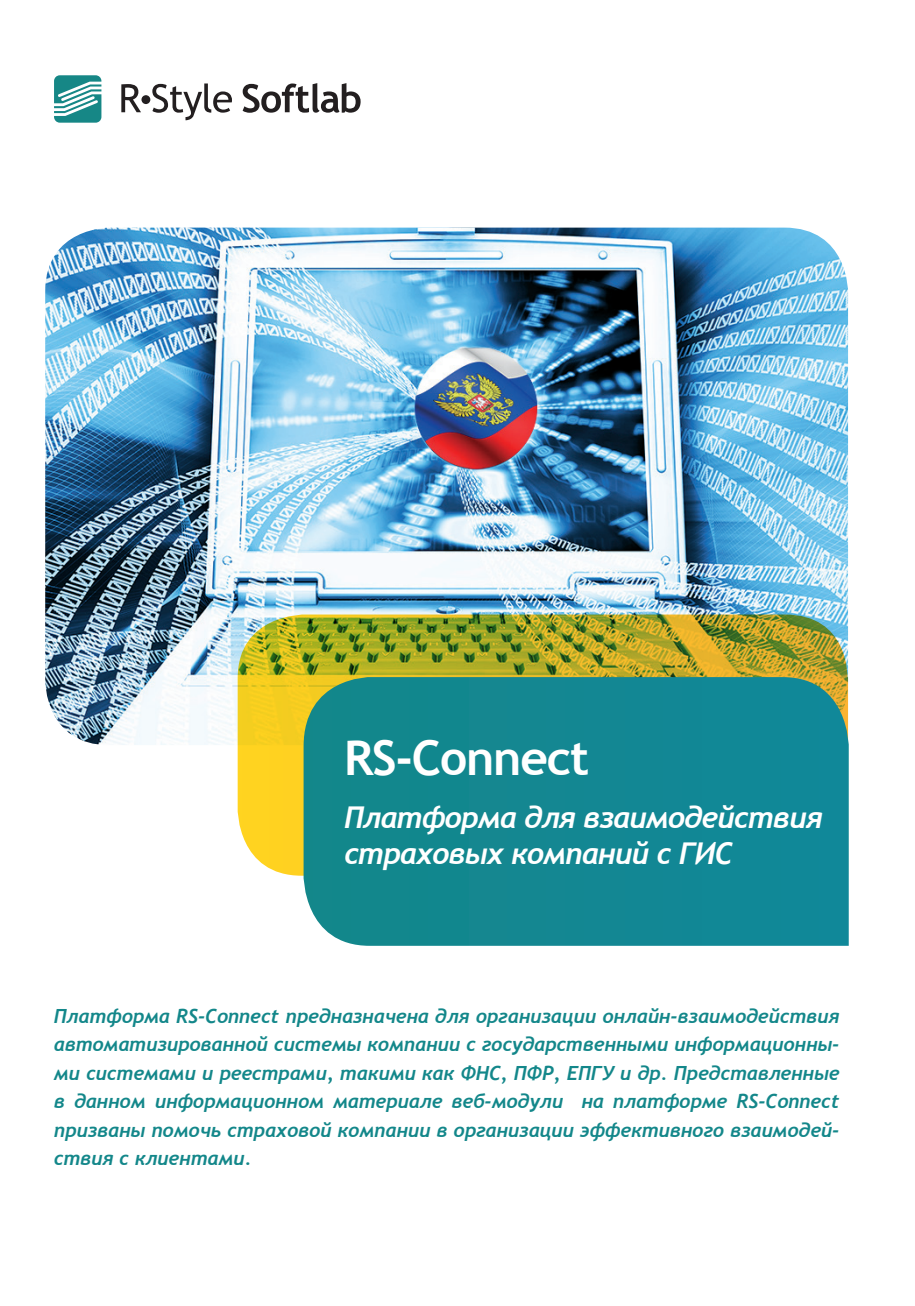
<style>
.page{position:relative;width:915px;height:1306px;background:#fff}
.page>*{position:absolute;margin:0;border:0;box-sizing:border-box;transform-origin:0 0}
.t1{font:700 48px "Trebuchet MS";letter-spacing:-.025em;color:#fff}
.t2{font:italic 700 30px/36px "Trebuchet";letter-spacing:-.025em;color:#fff}
.t3{font:italic 700 19.5px/28.5px "Trebuchet";color:#13878a;text-align:justify}
</style>
<div class="page">
<svg style="left:121px;top:84px;width:20px;height:28px"></svg>
<svg style="left:152px;top:83px;width:80px;height:37px"></svg>
<svg style="left:242px;top:83px;width:118px;height:30px"></svg>
<div style="left:141px;top:95px;width:9px;height:9px;background:#231f20;border-radius:50%"></div>
<svg style="left:54px;top:75px;width:47px;height:48px"></svg>
<img style="left:45px;top:228px;width:802px;height:517px">
<svg style="left:237px;top:614px;width:611px;height:261px"></svg>
<div style="left:303px;top:677px;width:545px;height:268px;background:#128792"></div>
<p class="t1" style="left:344px;top:728px;width:247px">RS-Connect</p>
<p class="t2" style="left:344px;top:800px;width:480px">Платформа для взаимодействия страховых компаний с ГИС</p>
<p class="t3" style="left:54px;top:1001px;width:786px">Платформа RS-Connect предназначена для организации онлайн-взаимодействия автоматизированной системы компании с государственными информационны&shy;ми системами и реестрами, такими как ФНС, ПФР, ЕПГУ и др. Представленные в данном информационном материале веб-модули на платформе RS-Connect призваны помочь страховой компании в организации эффективного взаимодей&shy;ствия с клиентами.</p>
</div>
